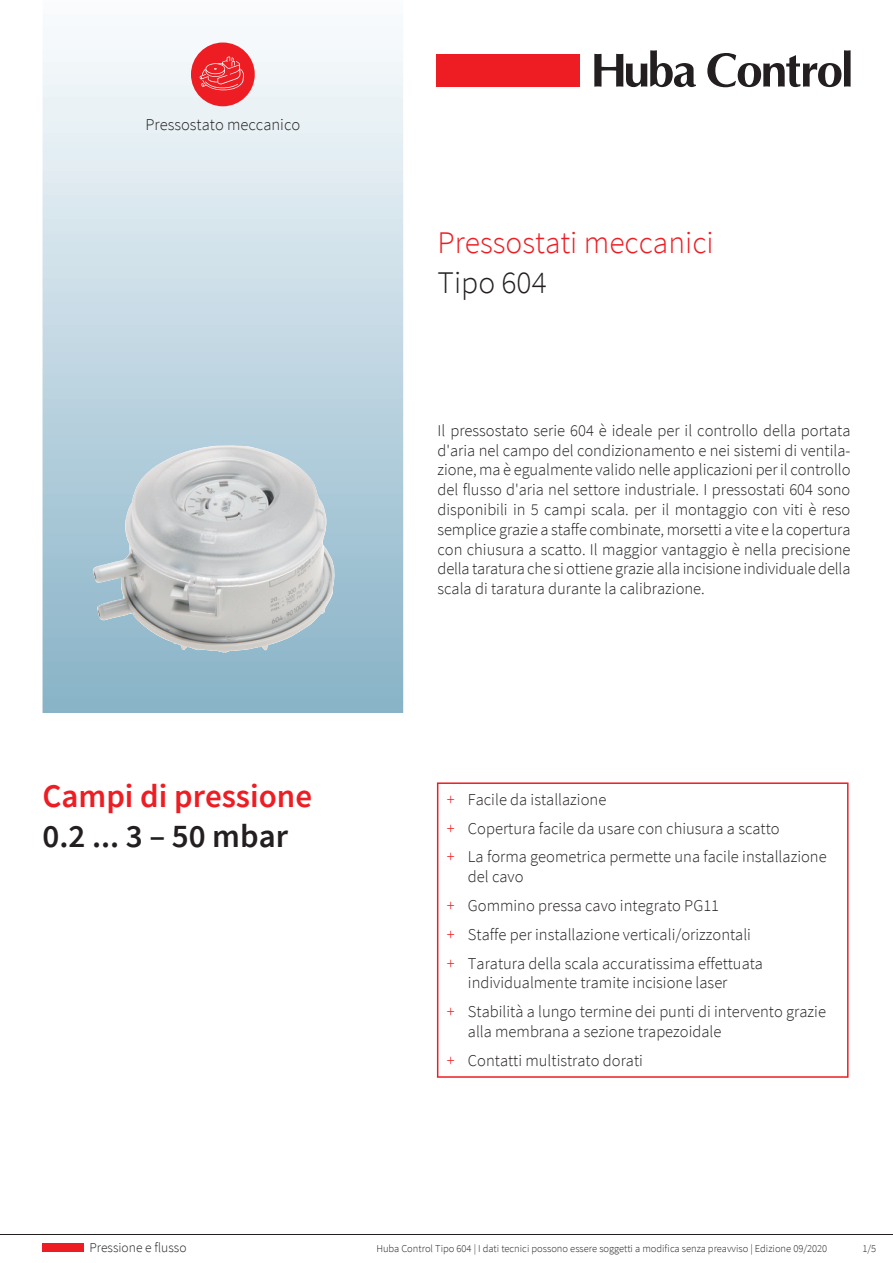
<style>
.page{position:relative;width:893px;height:1263px;background:#fff}
.page>*{position:absolute;margin:0;border:0;box-sizing:border-box;transform-origin:0 0}
.t1{font:600 33px "Source Sans Pro";color:#ee1d23}
.t2{font:600 33px "Source Sans Pro";color:#231f20}
.t3{font:300 31.5px "Source Sans Pro";color:#ee1d23}
.t4{font:300 31.5px "Source Sans Pro";color:#231f20}
.t5{font:300 16.5px/19.8px "Source Sans Pro";color:#231f20}
.t6{font:300 13.5px "Source Sans Pro";color:#231f20}
.t7{font:300 10.5px "Source Sans Pro";color:#231f20}
.s1{color:#ee1d23}
</style>
<div class="page">
<hr style="left:0;top:1234px;width:893px;height:1px;background:#231f20">
<div style="left:43px;top:1243px;width:41px;height:9px;background:#ee1d23"></div>
<svg style="left:437px;top:782px;width:411px;height:296px"></svg>
<div style="left:436px;top:54px;width:144px;height:33px;background:#ee1d23"></div>
<svg style="left:594px;top:50px;width:102px;height:37px"></svg>
<svg style="left:707px;top:50px;width:144px;height:37px"></svg>
<svg style="left:43px;top:42px;width:360px;height:671px;background:#c5d9e4"></svg>
<img style="left:93px;top:446px;width:242px;height:207px">
<div style="left:191px;top:43px;width:64px;height:63px;background:#ee1d23;border-radius:50%"></div>
<svg style="left:200px;top:56px;width:44px;height:34px"></svg>
<p class="t5" style="left:145px;top:115px;width:156px">Pressostato meccanico</p>
<h1 class="t1" style="left:43px;top:775px;width:271px">Campi di pressione</h1>
<h1 class="t2" style="left:43px;top:814px;width:247px">0.2 ... 3 – 50 mbar</h1>
<h2 class="t3" style="left:438px;top:222px;width:278px">Pressostati meccanici</h2>
<h2 class="t4" style="left:438px;top:262px;width:111px">Tipo 604</h2>
<p class="t5" style="left:438px;top:420px;width:414px;text-align:justify">Il pressostato serie 604 è ideale per il controllo della portata d'aria nel campo del condizionamento e nei sistemi di ventila&shy;zione, ma è egualmente valido nelle applicazioni per il controllo del flusso d'aria nel settore industriale. I pressostati 604 sono disponibili in 5 campi scala. per il montaggio con viti è reso semplice grazie a staffe combinate, morsetti a vite e la copertura con chiusura a scatto. Il maggior vantaggio è nella precisione della taratura che si ottiene grazie alla incisione individuale della scala di taratura durante la calibrazione.</p>
<p class="t5" style="left:447px;top:784px;width:381px;line-height:28.8px"><span class="s1">+</span> Facile da istallazione<br><span class="s1">+</span> Copertura facile da usare con chiusura a scatto<br><span class="s1">+</span> La forma geometrica permette una facile installazione</p>
<p class="t5" style="left:447px;top:862px;width:318px;line-height:28.8px;text-indent:21px">del cavo<br><span class="s1">+</span> Gommino pressa cavo integrato PG11<br><span class="s1">+</span> Staffe per installazione verticali/orizzontali <span class="s1">+</span> Taratura della scala accuratissima effettuata</p>
<p class="t5" style="left:447px;top:968px;width:381px;line-height:28.8px;text-indent:21px">individualmente tramite incisione laser<br><span class="s1">+</span> Stabilità a lungo termine dei punti di intervento grazie</p>
<p class="t5" style="left:447px;top:1017px;width:276px;line-height:28.8px;text-indent:21px">alla membrana a sezione trapezoidale <span class="s1">+</span> Contatti multistrato dorati</p>
<p class="t6" style="left:90px;top:1239px;width:98px">Pressione e flusso</p>
<p class="t7" style="left:376px;top:1242px;width:452px">Huba Control Tipo 604 | I dati tecnici possono essere soggetti a modifica senza preavviso | Edizione 09/2020</p>
<p class="t7" style="left:862px;top:1242px;width:15px">1/5</p>
</div>
